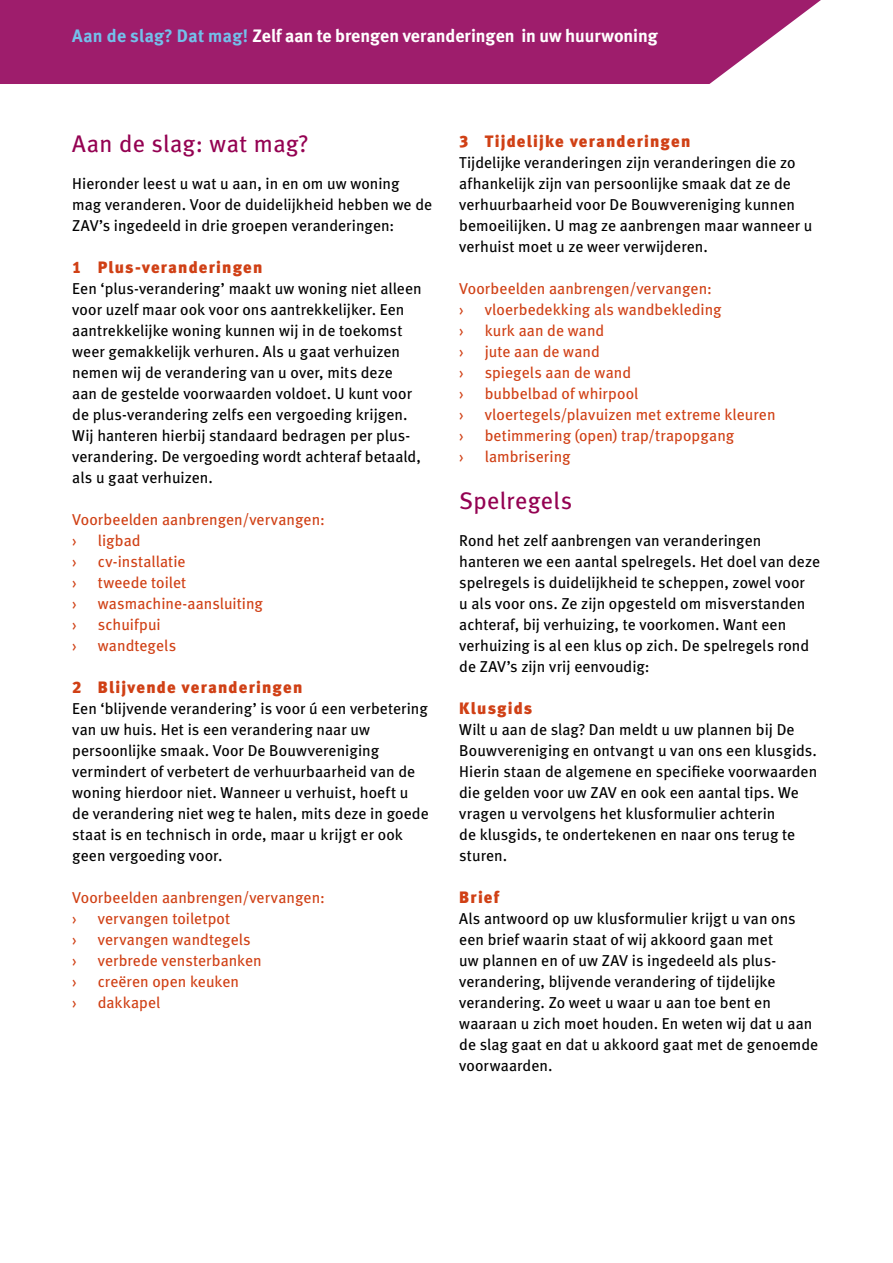
<style>
.page{position:relative;width:893px;height:1263px;background:#fff}
.page>*{position:absolute;margin:0;border:0;box-sizing:border-box;transform-origin:0 0}
.t1{font:24px "Meta";letter-spacing:.015em;color:#940252}
.t2{font:700 18px "Meta";letter-spacing:.005em;color:#fff}
.t3{font:16.5px "Meta Black LF";letter-spacing:.07em;color:#d04015}
.t4{font:15.75px/21px "Meta";letter-spacing:.005em;color:#000}
.t5{font:15.75px/21px "Meta";letter-spacing:.005em;color:#d04015}
.s1{color:#73c0eb}
</style>
<div class="page">
<div style="left:0;top:0;width:821px;height:84px;background:#9e1d6c"></div>
<p class="t2" style="left:72px;top:25px;width:587px"><span class="s1">Aan de slag? Dat mag!</span> Zelf aan te brengen veranderingen in uw huurwoning</p>
<h1 class="t1" style="left:72px;top:130px;width:238px">Aan de slag: wat mag?</h1>
<p class="t4" style="left:72px;top:173px;width:361px">Hieronder leest u wat u aan, in en om uw woning mag veranderen. Voor de duidelijkheid hebben we de<br>ZAV’s ingedeeld in drie groepen veranderingen:</p>
<p class="t3" style="left:72px;top:257px;width:192px">1 Plus-veranderingen</p>
<p class="t4" style="left:72px;top:278px;width:351px">Een ‘plus-verandering’ maakt uw woning niet alleen voor uzelf maar ook voor ons aantrekkelijker. Een aantrekkelijke woning kunnen wij in de toekomst weer gemakkelijk verhuren. Als u gaat verhuizen nemen wij de verandering van u over, mits deze<br>aan de gestelde voorwaarden voldoet. U kunt voor de plus-verandering zelfs een vergoeding krijgen.<br>Wij hanteren hierbij standaard bedragen per plus&shy;verandering. De vergoeding wordt achteraf betaald, als u gaat verhuizen.</p>
<p class="t5" style="left:72px;top:509px;width:254px">Voorbeelden aanbrengen/vervangen: ›</p>
<p class="t5" style="left:98px;top:530px;width:44px">ligbad</p>
<p class="t5" style="left:72px;top:551px;width:6px">›</p>
<p class="t5" style="left:98px;top:551px;width:89px">cv-installatie</p>
<p class="t5" style="left:72px;top:572px;width:6px">›</p>
<p class="t5" style="left:98px;top:572px;width:90px">tweede toilet</p>
<p class="t5" style="left:72px;top:593px;width:6px">›</p>
<p class="t5" style="left:98px;top:593px;width:167px">wasmachine-aansluiting</p>
<p class="t5" style="left:72px;top:614px;width:6px">›</p>
<p class="t5" style="left:98px;top:614px;width:65px">schuifpui</p>
<p class="t5" style="left:72px;top:635px;width:6px">›</p>
<p class="t5" style="left:98px;top:635px;width:80px">wandtegels</p>
<p class="t3" style="left:72px;top:677px;width:232px">2 Blijvende veranderingen</p>
<p class="t4" style="left:72px;top:698px;width:358px">Een ‘blijvende verandering’ is voor ú een verbetering van uw huis. Het is een verandering naar uw persoonlijke smaak. Voor De Bouwvereniging vermindert of verbetert de verhuurbaarheid van de woning hierdoor niet. Wanneer u verhuist, hoeft u de verandering niet weg te halen, mits deze in goede staat is en technisch in orde, maar u krijgt er ook geen vergoeding voor.</p>
<p class="t5" style="left:72px;top:887px;width:254px">Voorbeelden aanbrengen/vervangen: ›</p>
<p class="t5" style="left:98px;top:908px;width:134px">vervangen toiletpot</p>
<p class="t5" style="left:72px;top:929px;width:6px">›</p>
<p class="t5" style="left:98px;top:929px;width:154px">vervangen wandtegels</p>
<p class="t5" style="left:72px;top:950px;width:6px">›</p>
<p class="t5" style="left:98px;top:950px;width:166px">verbrede vensterbanken</p>
<p class="t5" style="left:72px;top:971px;width:6px">›</p>
<p class="t5" style="left:98px;top:971px;width:143px">creëren open keuken</p>
<p class="t5" style="left:72px;top:992px;width:6px">›</p>
<p class="t5" style="left:98px;top:992px;width:64px">dakkapel</p>
<p class="t3" style="left:459px;top:131px;width:233px">3 Tijdelijke veranderingen</p>
<p class="t4" style="left:459px;top:152px;width:355px">Tijdelijke veranderingen zijn veranderingen die zo afhankelijk zijn van persoonlijke smaak dat ze de verhuurbaarheid voor De Bouwvereniging kunnen bemoeilijken. U mag ze aanbrengen maar wanneer u verhuist moet u ze weer verwijderen.</p>
<p class="t5" style="left:459px;top:278px;width:254px">Voorbeelden aanbrengen/vervangen: ›</p>
<p class="t5" style="left:485px;top:299px;width:238px">vloerbedekking als wandbekleding</p>
<p class="t5" style="left:459px;top:320px;width:6px">›</p>
<p class="t5" style="left:485px;top:320px;width:121px">kurk aan de wand</p>
<p class="t5" style="left:459px;top:341px;width:6px">›</p>
<p class="t5" style="left:485px;top:341px;width:117px">jute aan de wand</p>
<p class="t5" style="left:459px;top:362px;width:6px">›</p>
<p class="t5" style="left:485px;top:362px;width:148px">spiegels aan de wand</p>
<p class="t5" style="left:459px;top:383px;width:6px">›</p>
<p class="t5" style="left:485px;top:383px;width:155px">bubbelbad of whirpool</p>
<p class="t5" style="left:459px;top:404px;width:6px">›</p>
<p class="t5" style="left:485px;top:404px;width:292px">vloertegels/plavuizen met extreme kleuren</p>
<p class="t5" style="left:459px;top:425px;width:6px">›</p>
<p class="t5" style="left:485px;top:425px;width:251px">betimmering (open) trap/trapopgang</p>
<p class="t5" style="left:459px;top:446px;width:6px">›</p>
<p class="t5" style="left:485px;top:446px;width:87px">lambrisering</p>
<h1 class="t1" style="left:459px;top:487px;width:114px">Spelregels</h1>
<p class="t4" style="left:459px;top:530px;width:362px">Rond het zelf aanbrengen van veranderingen hanteren we een aantal spelregels. Het doel van deze spelregels is duidelijkheid te scheppen, zowel voor<br>u als voor ons. Ze zijn opgesteld om misverstanden achteraf, bij verhuizing, te voorkomen. Want een verhuizing is al een klus op zich. De spelregels rond de ZAV’s zijn vrij eenvoudig:</p>
<p class="t3" style="left:459px;top:698px;width:75px">Klusgids</p>
<p class="t4" style="left:459px;top:719px;width:359px">Wilt u aan de slag? Dan meldt u uw plannen bij De Bouwvereniging en ontvangt u van ons een klusgids.<br>Hierin staan de algemene en specifieke voorwaarden die gelden voor uw ZAV en ook een aantal tips. We vragen u vervolgens het klusformulier achterin<br>de klusgids, te ondertekenen en naar ons terug te sturen.</p>
<p class="t3" style="left:459px;top:887px;width:42px">Brief</p>
<p class="t4" style="left:459px;top:908px;width:360px">Als antwoord op uw klusformulier krijgt u van ons een brief waarin staat of wij akkoord gaan met<br>uw plannen en of uw ZAV is ingedeeld als plus&shy;verandering, blijvende verandering of tijdelijke verandering. Zo weet u waar u aan toe bent en waaraan u zich moet houden. En weten wij dat u aan de slag gaat en dat u akkoord gaat met de genoemde voorwaarden.</p>
</div>
